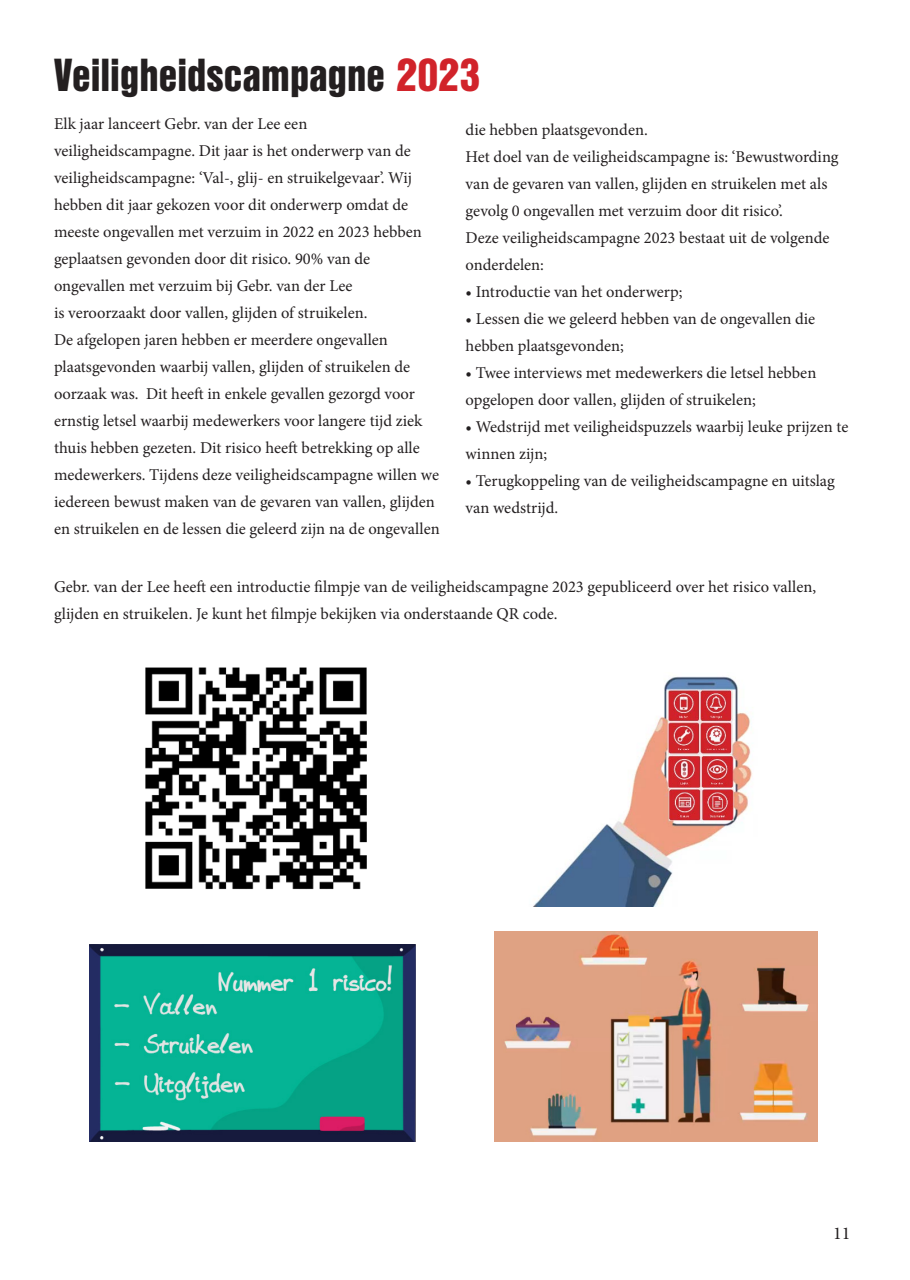
<style>
.page{position:relative;width:910px;height:1280px;background:#fff}
.page>*{position:absolute;margin:0;border:0;box-sizing:border-box;transform-origin:0 0}
.t1{font:900 45px "Nimbus San Con L";color:#231f20}
.t2{font:18px "Minion Pro";color:#231f20}
.t3{font:16.5px/27px "Minion Pro";color:#231f20}
.s1{color:#d1232a}
</style>
<div class="page">
<img style="left:495px;top:931px;width:322px;height:211px">
<img style="left:533px;top:676px;width:220px;height:230px">
<img style="left:90px;top:944px;width:325px;height:198px">
<img style="left:145px;top:667px;width:222px;height:223px">
<p class="t1" style="left:54px;top:40px;width:428px">Veiligheidscampagne <span class="s1">2023</span></p>
<p class="t3" style="left:54px;top:110px;width:255px">Elk jaar lanceert Gebr. van der Lee een</p>
<p class="t3" style="left:54px;top:137px;width:369px">veiligheidscampagne. Dit jaar is het onderwerp van de veiligheidscampagne: ‘Val-, glij- en struikelgevaar’. Wij hebben dit jaar gekozen voor dit onderwerp omdat de meeste ongevallen met verzuim in 2022 en 2023 hebben geplaatsen gevonden door dit risico. 90% van de</p>
<p class="t3" style="left:54px;top:272px;width:300px">ongevallen met verzuim bij Gebr. van der Lee</p>
<p class="t3" style="left:54px;top:299px;width:315px">is veroorzaakt door vallen, glijden of struikelen.</p>
<p class="t3" style="left:54px;top:326px;width:335px">De afgelopen jaren hebben er meerdere ongevallen</p>
<p class="t3" style="left:54px;top:353px;width:358px">plaatsgevonden waarbij vallen, glijden of struikelen de</p>
<p class="t3" style="left:54px;top:380px;width:387px">oorzaak was. Dit heeft in enkele gevallen gezorgd voor ernstig letsel waarbij medewerkers voor langere tijd ziek thuis hebben gezeten. Dit risico heeft betrekking op alle medewerkers. Tijdens deze veiligheidscampagne willen we iedereen bewust maken van de gevaren van vallen, glijden en struikelen en de lessen die geleerd zijn na de ongevallen</p>
<p class="t3" style="left:466px;top:117px;width:184px">die hebben plaatsgevonden.</p>
<p class="t3" style="left:466px;top:144px;width:375px">Het doel van de veiligheidscampagne is: ‘Bewustwording van de gevaren van vallen, glijden en struikelen met als gevolg 0 ongevallen met verzuim door dit risico’.</p>
<p class="t3" style="left:466px;top:225px;width:365px">Deze veiligheidscampagne 2023 bestaat uit de volgende onderdelen:</p>
<p class="t3" style="left:466px;top:279px;width:218px">• Introductie van het onderwerp;</p>
<p class="t3" style="left:466px;top:306px;width:351px">• Lessen die we geleerd hebben van de ongevallen die</p>
<p class="t3" style="left:466px;top:333px;width:160px">hebben plaatsgevonden;</p>
<p class="t3" style="left:466px;top:360px;width:352px">• Twee interviews met medewerkers die letsel hebben</p>
<p class="t3" style="left:466px;top:387px;width:292px">opgelopen door vallen, glijden of struikelen;</p>
<p class="t3" style="left:466px;top:414px;width:384px">• Wedstrijd met veiligheidspuzzels waarbij leuke prijzen te winnen zijn;</p>
<p class="t3" style="left:466px;top:468px;width:371px">• Terugkoppeling van de veiligheidscampagne en uitslag van wedstrijd.</p>
<p class="t3" style="left:54px;top:574px;width:764px">Gebr. van der Lee heeft een introductie filmpje van de veiligheidscampagne 2023 gepubliceerd over het risico vallen,</p>
<p class="t3" style="left:54px;top:601px;width:505px">glijden en struikelen. Je kunt het filmpje bekijken via onderstaande QR code.</p>
<p class="t2" style="left:833px;top:1221px;width:19px">11</p>
</div>
